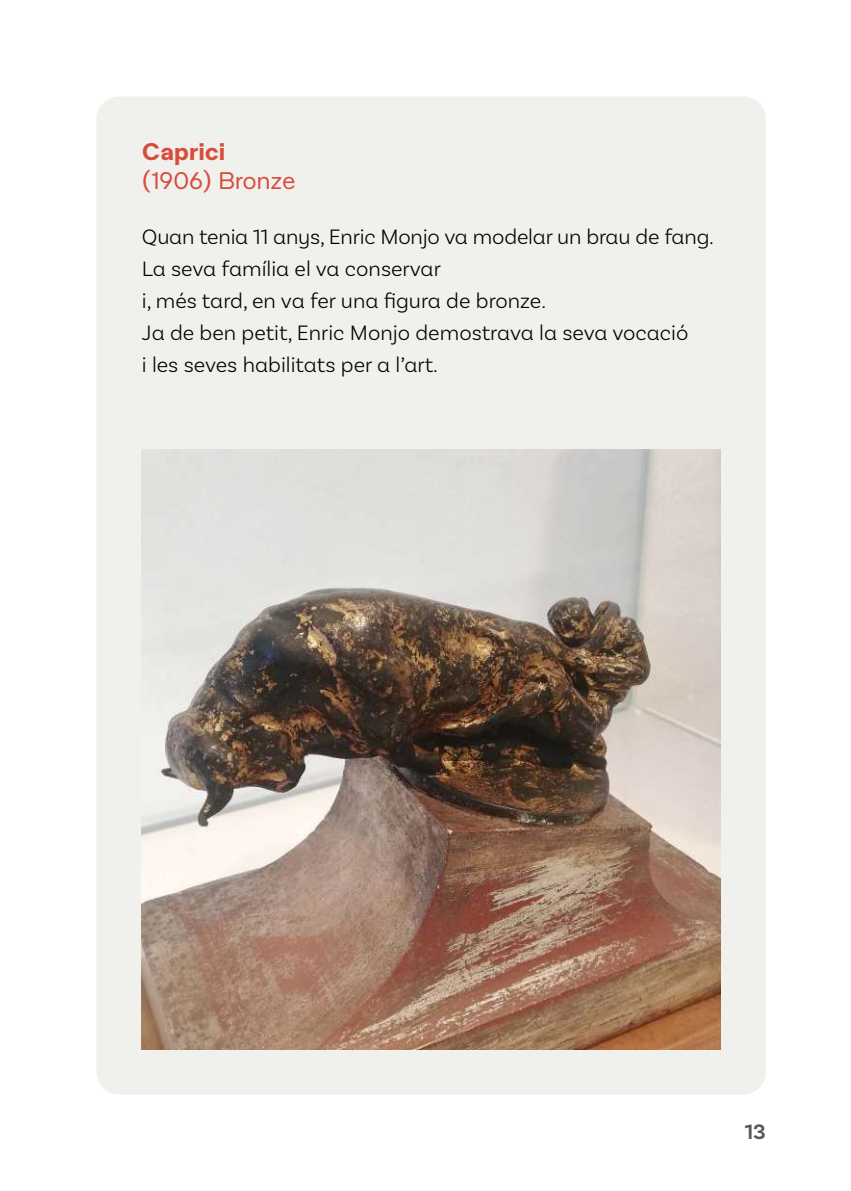
<style>
.page{position:relative;width:851px;height:1191px;background:#fff}
.page>*{position:absolute;margin:0;border:0;box-sizing:border-box;transform-origin:0 0}
.t1{font:24px "Afflictis Beta";color:#d74d3b}
.t2{font:700 24px "Afflictis";color:#d74d3b}
.t3{font:300 22px/32px "Basic Sans Alt";color:#000}
.t4{font:600 22px "Basic Sans Alt";color:#575756}
</style>
<div class="page">
<div style="left:96px;top:96px;width:669px;height:998px;background:#f0f0ed;border-radius:23px"></div>
<img style="left:142px;top:450px;width:578px;height:599px">
<p class="t2" style="left:142px;top:136px;width:85px">Caprici</p>
<p class="t1" style="left:142px;top:165px;width:155px">(1906) Bronze</p>
<p class="t3" style="left:142px;top:220px;width:573px">Quan tenia 11 anys, Enric Monjo va modelar un brau de fang.<br>La seva família el va conservar<br>i, més tard, en va fer una figura de bronze.<br>Ja de ben petit, Enric Monjo demostrava la seva vocació<br>i les seves habilitats per a l’art.</p>
<p class="t4" style="left:744px;top:1118px;width:23px">13</p>
</div>
